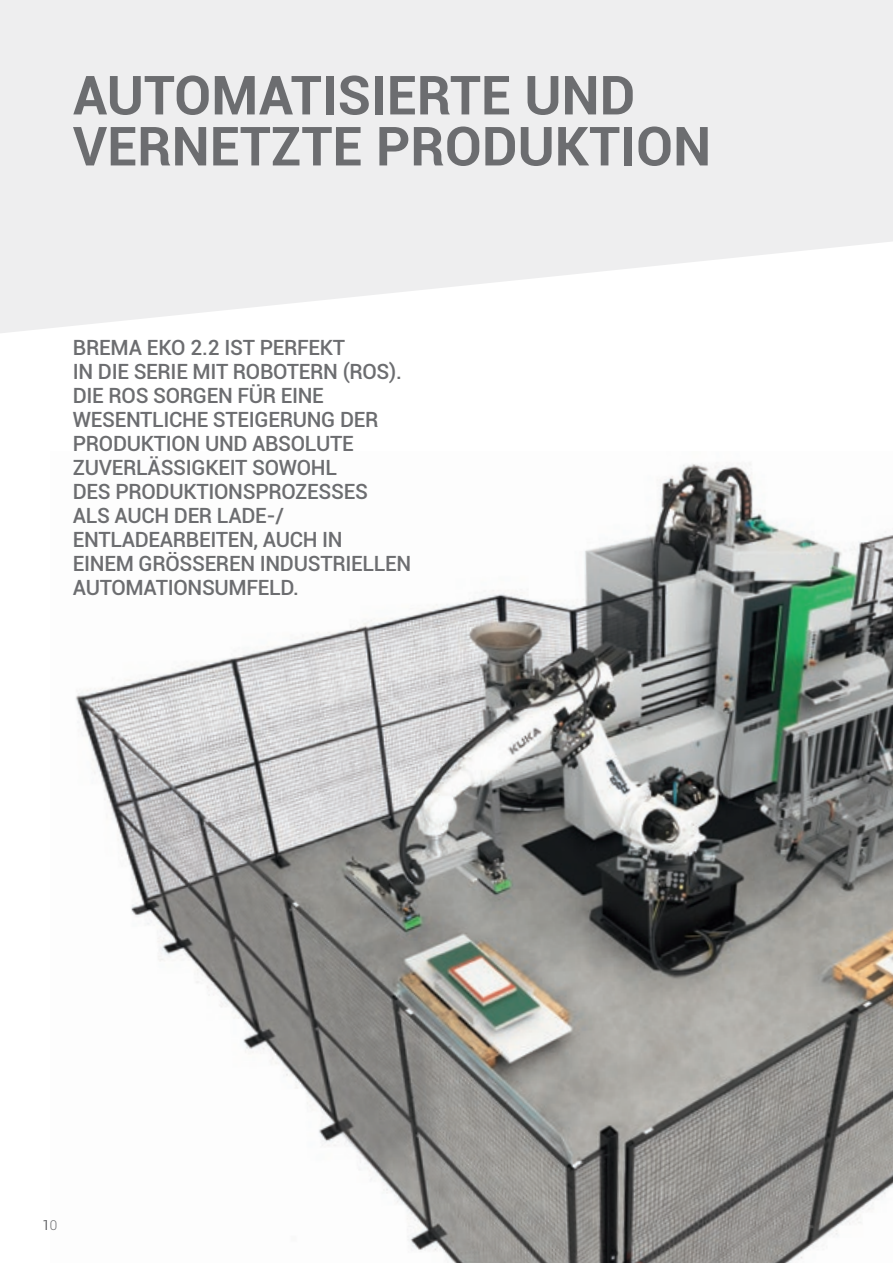
<style>
.page{position:relative;width:893px;height:1263px;background:#fff}
.page>*{position:absolute;margin:0;border:0;box-sizing:border-box;transform-origin:0 0}
._1_TITOLO_GRIGIO{font:700 54px/51px "Roboto";color:#6c6d70}
.t1{font:500 21px/24px "Roboto";letter-spacing:-.015em;color:#6c6d70}
.t2{font:300 13.5px "Roboto";color:#6c6d70}
</style>
<div class="page">
<img style="left:75px;top:463px;width:818px;height:800px">
<svg style="left:0;top:0;width:893px;height:333px;background:#f0f0f1"></svg>
<p class="_1_TITOLO_GRIGIO" style="left:73px;top:68px;width:640px">AUTOMATISIERTE UND<br>VERNETZTE PRODUKTION</p>
<p class="t1" style="left:73px;top:335px;width:340px">BREMA EKO 2.2 IST PERFEKT<br>IN DIE SERIE MIT ROBOTERN (ROS).<br>DIE ROS SORGEN FÜR EINE<br>WESENTLICHE STEIGERUNG DER<br>PRODUKTION UND ABSOLUTE<br>ZUVERLÄSSIGKEIT SOWOHL<br>DES PRODUKTIONSPROZESSES<br>ALS AUCH DER LADE-/<br>ENTLADEARBEITEN, AUCH IN<br>EINEM GRÖSSEREN INDUSTRIELLEN<br>AUTOMATIONSUMFELD.</p>
<p class="t2" style="left:42px;top:1215px;width:16px">10</p>
</div>
